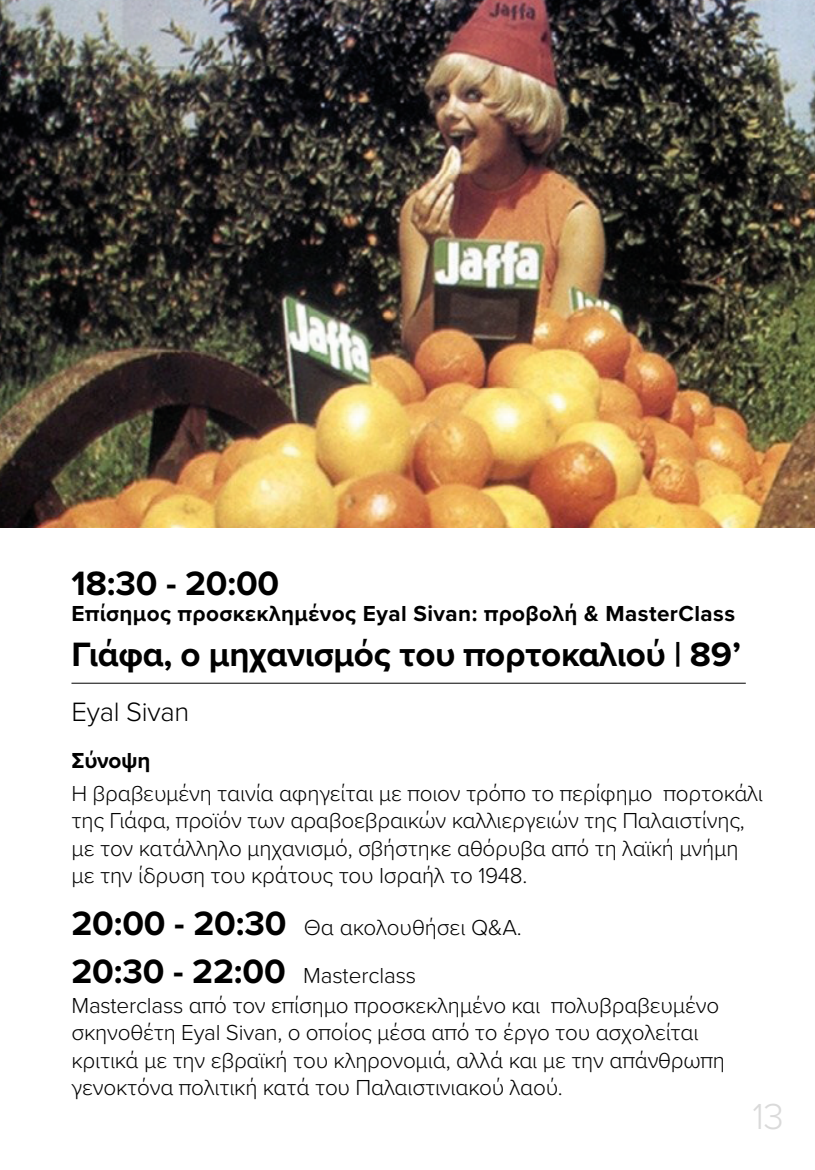
<style>
.page{position:relative;width:815px;height:1170px;background:#fff}
.page>*{position:absolute;margin:0;border:0;box-sizing:border-box;transform-origin:0 0}
.t1{font:300 37.5px "Proxima Nova";color:#dadada}
.t2{font:700 35px "Proxima Nova";letter-spacing:-.01em;color:#000}
.t3{font:300 27.5px "Proxima Nova";letter-spacing:-.01em;color:#000}
.t4{font:300 22.5px/27.5px "Proxima Nova";letter-spacing:-.01em;color:#000}
.t5{font:700 22.5px "Proxima Nova";letter-spacing:.02em;color:#000}
.s1{font-weight:700;font-size:35px}
.s2{font-weight:300;font-size:22.5px}
</style>
<div class="page">
<hr style="left:71px;top:682px;width:675px;height:1px;background:#000">
<img style="left:0;top:0;width:815px;height:527px">
<h2 class="t2" style="left:71px;top:557px;width:209px">18:30 - 20:00</h2>
<p class="t5" style="left:71px;top:596px;width:665px">Επίσημος προσκεκλημένος Eyal Sivan: προβολή &amp; MasterClass</p>
<h2 class="t2" style="left:71px;top:628px;width:671px">Γιάφα, ο μηχανισμός του πορτοκαλιού | 89’</h2>
<p class="t3" style="left:71px;top:691px;width:119px">Eyal Sivan</p>
<p class="t5" style="left:71px;top:743px;width:81px">Σύνοψη</p>
<p class="t4" style="left:71px;top:778px;width:693px">Η βραβευμένη ταινία αφηγείται με ποιον τρόπο το περίφημο πορτοκάλι της Γιάφα, προϊόν των αραβοεβραικών καλλιεργειών της Παλαιστίνης, με τον κατάλληλο μηχανισμό, σβήστηκε αθόρυβα από τη λαϊκή μνήμη με την ίδρυση του κράτους του Ισραήλ το 1948.</p>
<p class="t4" style="left:71px;top:912px;width:452px"><span class="s1">20:00 - 20:30</span> Θα ακολουθήσει Q&amp;A.</p>
<h2 class="t2" style="left:71px;top:945px;width:346px">20:30 - 22:00 <span class="s2">Masterclass</span></h2>
<p class="t4" style="left:71px;top:990px;width:655px">Masterclass από τον επίσημο προσκεκλημένο και πολυβραβευμένο σκηνοθέτη Eyal Sivan, ο οποίος μέσα από το έργο του ασχολείται κριτικά με την εβραϊκή του κληρονομιά, αλλά και με την απάνθρωπη γενοκτόνα πολιτική κατά του Παλαιστινιακού λαού.</p>
<h1 class="t1" style="left:752px;top:1088px;width:33px">13</h1>
</div>
